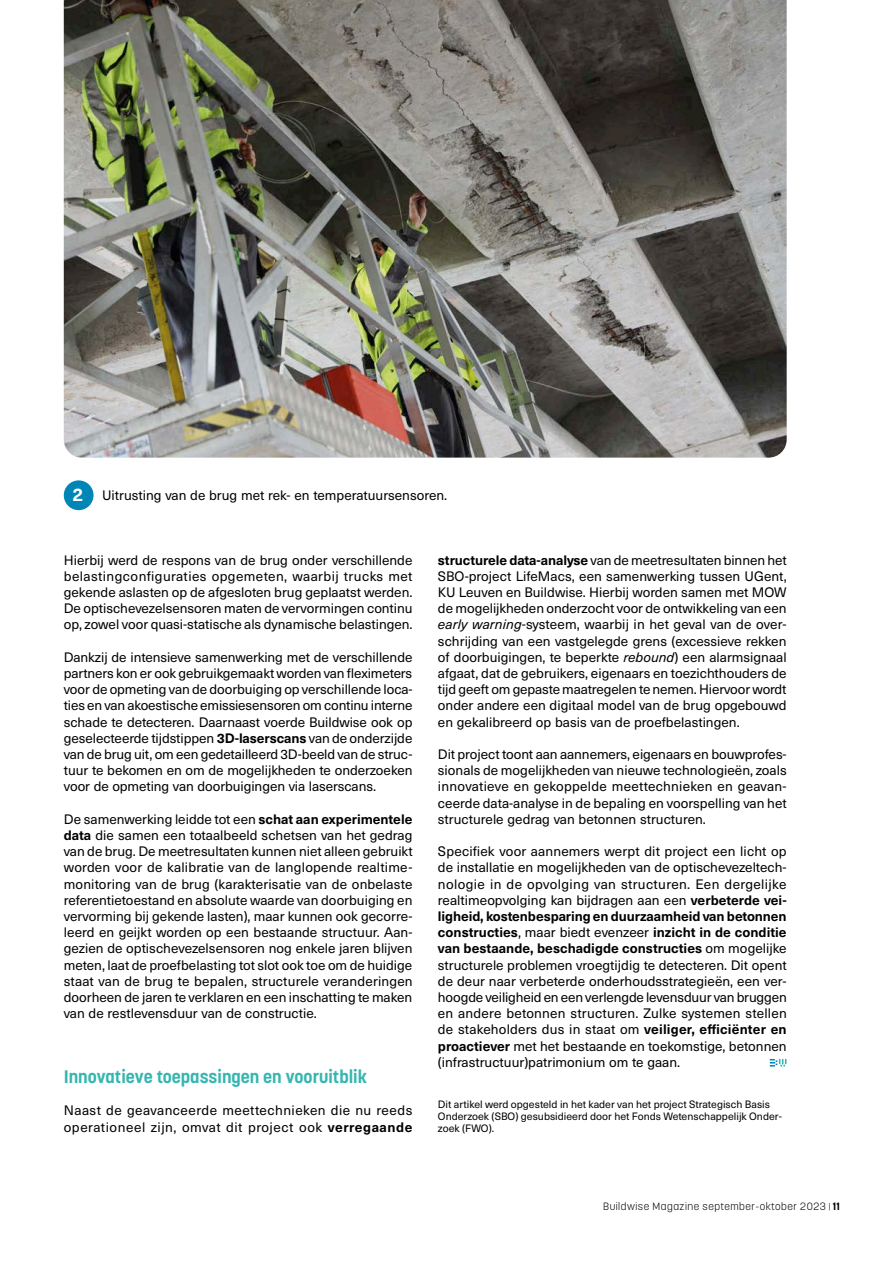
<style>
.page{position:relative;width:893px;height:1263px;background:#fff}
.page>*{position:absolute;margin:0;border:0;box-sizing:border-box;transform-origin:0 0}
.t1{font:700 18px "Korolev";color:#36b6b0}
.t2{font:13.5px/16.2px "Neue Haas Unica W1 G";color:#000;text-align:justify}
.t3{font:13.5px/16.2px "Neue Haas Unica W1 G";letter-spacing:.03em;color:#000}
.t4{font:10.5px/12px "Neue Haas Unica W1 G";color:#000}
.t5{font:300 10.5px "Korolev";letter-spacing:.05em;color:#000}
.s1{font-weight:700;font-size:18px;color:#fff}
.s2{font-weight:700}
.s3{font-style:italic}
.s4{font-size:9.15px}
</style>
<div class="page">
<svg style="left:770px;top:1059px;width:16px;height:7px"></svg>
<div style="left:64px;top:480px;width:30px;height:30px;background:#0086b6;border-radius:50%"></div>
<img style="left:64px;top:0;width:723px;height:458px">
<p class="t2" style="left:73px;top:487px;width:376px"><span class="s1">2</span> Uitrusting van de brug met rek- en temperatuursensoren.</p>
<p class="t2" style="left:64px;top:551px;width:350px">Hierbij werd de respons van de brug onder verschillende belastingconfiguraties opgemeten, waarbij trucks met gekende aslasten op de afgesloten brug geplaatst werden.<br>De optischevezelsensoren maten de vervormingen continu op, zowel voor quasi-statische als dynamische belastingen.</p>
<p class="t2" style="left:64px;top:648px;width:350px">Dankzij de intensieve samenwerking met de verschillende partners kon er ook gebruikgemaakt worden van fleximeters voor de opmeting van de doorbuiging op verschillende loca&shy;ties en van akoestische emissiesensoren om continu interne schade te detecteren. Daarnaast voerde Buildwise ook op geselecteerde tijdstippen <span class="s2">3D-laserscans</span> van de onderzijde van de brug uit, om een gedetailleerd 3D-beeld van de struc&shy;tuur te bekomen en om de mogelijkheden te onderzoeken voor de opmeting van doorbuigingen via laserscans.</p>
<p class="t2" style="left:64px;top:810px;width:350px">De samenwerking leidde tot een <span class="s2">schat aan experimentele data</span> die samen een totaalbeeld schetsen van het gedrag van de brug. De meetresultaten kunnen niet alleen gebruikt worden voor de kalibratie van de langlopende realtime&shy;monitoring van de brug (karakterisatie van de onbelaste referentietoestand en absolute waarde van doorbuiging en vervorming bij gekende lasten), maar kunnen ook gecorre&shy;leerd en geijkt worden op een bestaande structuur. Aan&shy;gezien de optischevezelsensoren nog enkele jaren blijven meten, laat de proefbelasting tot slot ook toe om de huidige staat van de brug te bepalen, structurele veranderingen doorheen de jaren te verklaren en een inschatting te maken van de restlevensduur van de constructie.</p>
<h1 class="t1" style="left:64px;top:1065px;width:305px">Innovatieve toepassingen en vooruitblik</h1>
<p class="t3" style="left:64px;top:1102px;width:350px">Naast de geavanceerde meettechnieken die nu reeds operationeel zijn, omvat dit project ook <span class="s2">verregaande</span></p>
<p class="t2" style="left:438px;top:551px;width:350px"><span class="s2">structurele data-analyse</span> van de meetresultaten binnen het SBO-project LifeMacs, een samenwerking tussen UGent, KU Leuven en Buildwise. Hierbij worden samen met MOW de mogelijkheden onderzocht voor de ontwikkeling van een <span class="s3">early warning</span>-systeem, waarbij in het geval van de over&shy;schrijding van een vastgelegde grens (excessieve rekken of doorbuigingen, te beperkte <span class="s3">rebound</span>) een alarmsignaal afgaat, dat de gebruikers, eigenaars en toezichthouders de tijd geeft om gepaste maatregelen te nemen. Hiervoor wordt onder andere een digitaal model van de brug opgebouwd en gekalibreerd op basis van de proefbelastingen.</p>
<p class="t2" style="left:438px;top:745px;width:350px">Dit project toont aan aannemers, eigenaars en bouwprofes&shy;sionals de mogelijkheden van nieuwe technologieën, zoals innovatieve en gekoppelde meettechnieken en geavan&shy;ceerde data-analyse in de bepaling en voorspelling van het structurele gedrag van betonnen structuren.</p>
<p class="t2" style="left:438px;top:843px;width:350px">Specifiek voor aannemers werpt dit project een licht op de installatie en mogelijkheden van de optischevezeltech&shy;nologie in de opvolging van structuren. Een dergelijke realtimeopvolging kan bijdragen aan een <span class="s2">verbeterde vei&shy;ligheid, kostenbesparing en duurzaamheid van betonnen constructies</span>, maar biedt evenzeer <span class="s2">inzicht in de conditie van bestaande, beschadigde constructies</span> om mogelijke structurele problemen vroegtijdig te detecteren. Dit opent de deur naar verbeterde onderhoudsstrategieën, een ver&shy;hoogde veiligheid en een verlengde levensduur van bruggen en andere betonnen structuren. Zulke systemen stellen de stakeholders dus in staat om <span class="s2">veiliger, efficiënter en proactiever</span> met het bestaande en toekomstige, betonnen (infrastructuur)patrimonium om te gaan.</p>
<p class="t4" style="left:438px;top:1098px;width:345px">Dit artikel werd opgesteld in het kader van het project Strategisch Basis<br>Onderzoek (SBO) gesubsidieerd door het Fonds Wetenschappelijk Onder&shy;zoek (FWO).</p>
<p class="t5" style="left:603px;top:1200px;width:238px">Buildwise Magazine september-oktober 2023 <span class="s4">|</span> <span class="s2">11</span></p>
</div>
